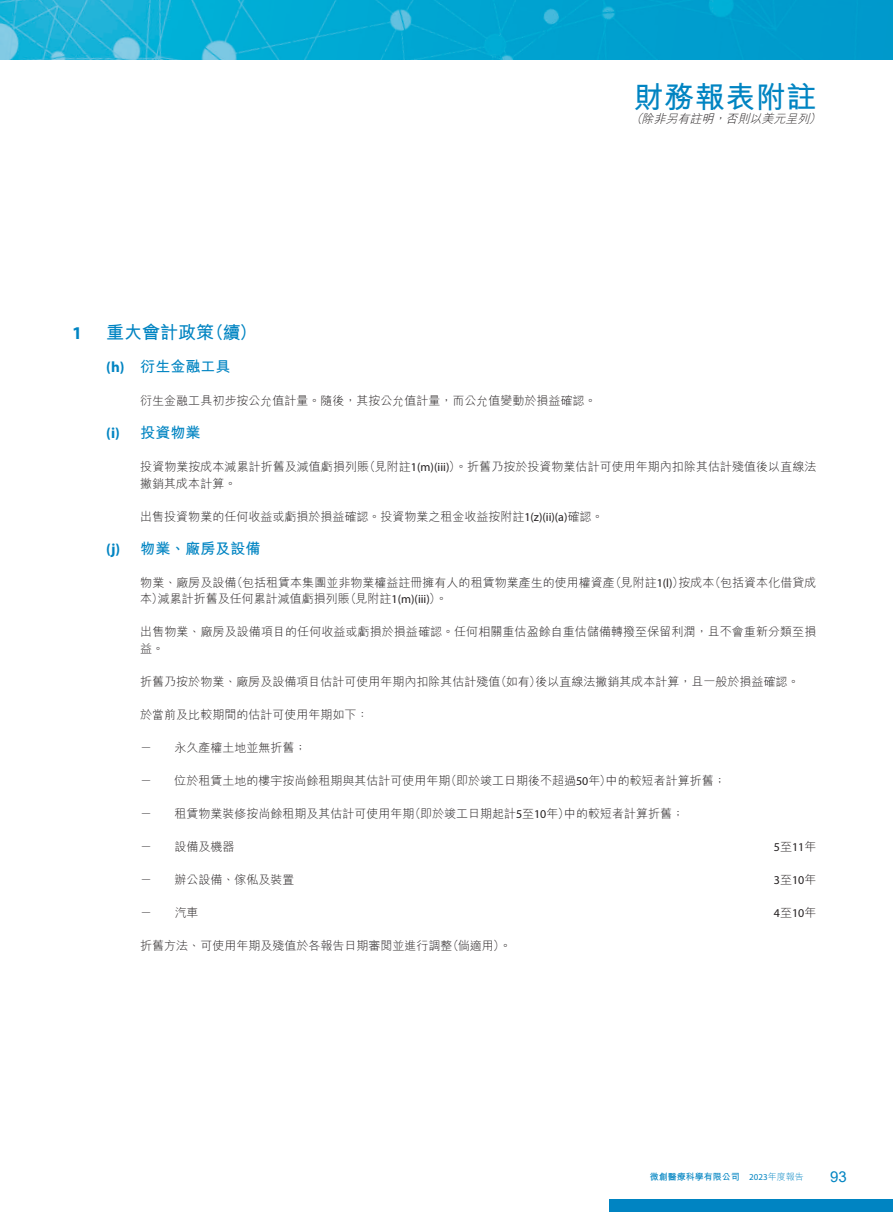
<style>
.page{position:relative;width:893px;height:1212px;background:#fff}
.page>*{position:absolute;margin:0;border:0;box-sizing:border-box;transform-origin:0 0}
.t1{font:700 30px "M Hei HK";letter-spacing:.02em;color:#0084c2}
.t2{font:700 18px "M Hei HK";color:#0084c2}
.t3{font:700 18px "Myriad Pro";color:#0084c2}
.t4{font:700 15px "M Hei HK";color:#0084c2}
.t5{font:15px "Arial";color:#0084c2}
.t6{font:300 12px/16.5px "M Hei HK";color:#231f20}
.t7{font:italic 300 12px "M Hei HK";color:#231f20}
.t8{font:12px "Myriad Pro";color:#231f20}
.t9{font:700 9px "M Hei HK";color:#0084c2}
.s1{font-family:"Myriad Pro"}
.s2{font-family:"Myriad Pro";font-weight:400}
.s3{font-family:"M Hei HK";font-weight:300}
.s4{font-weight:300}
</style>
<div class="page">
<img style="left:0;top:0;width:893px;height:60px">
<div style="left:609px;top:1199px;width:284px;height:13px;background:#0084c2"></div>
<h1 class="t1" style="left:634px;top:75px;width:184px">財務報表附註</h1>
<p class="t7" style="left:631px;top:111px;width:196px">（除非另有註明，否則以美元呈列）</p>
<h2 class="t3" style="left:72px;top:321px;width:11px">1</h2>
<h2 class="t2" style="left:106px;top:320px;width:152px">重大會計政策（續）</h2>
<p class="t4" style="left:106px;top:356px;width:126px"><span class="s1">(h)</span> 衍生金融工具</p>
<p class="t6" style="left:140px;top:392px;width:458px">衍生金融工具初步按公允值計量。隨後，其按公允值計量，而公允值變動於損益確認。</p>
<p class="t4" style="left:106px;top:422px;width:96px"><span class="s1">(i)</span> 投資物業</p>
<p class="t6" style="left:140px;top:458px;width:678px">投資物業按成本減累計折舊及減值虧損列賬（見附註<span class="s2">1(m)(iii)</span>）。折舊乃按於投資物業估計可使用年期內扣除其估計殘值後以直線法撇銷其成本計算。</p>
<p class="t6" style="left:140px;top:508px;width:465px">出售投資物業的任何收益或虧損於損益確認。投資物業之租金收益按附註<span class="s2">1(z)(ii)(a)</span>確認。</p>
<p class="t4" style="left:106px;top:537px;width:156px"><span class="s1">(j)</span> 物業、廠房及設備</p>
<p class="t6" style="left:140px;top:574px;width:678px">物業、廠房及設備（包括租賃本集團並非物業權益註冊擁有人的租賃物業產生的使用權資產（見附註<span class="s2">1(l)</span>）按成本（包括資本化借貸成本）減累計折舊及任何累計減值虧損列賬（見附註<span class="s2">1(m)(iii)</span>）。</p>
<p class="t6" style="left:140px;top:623px;width:677px">出售物業、廠房及設備項目的任何收益或虧損於損益確認。任何相關重估盈餘自重估儲備轉撥至保留利潤，且不會重新分類至損益。</p>
<p class="t6" style="left:140px;top:673px;width:661px">折舊乃按於物業、廠房及設備項目估計可使用年期內扣除其估計殘值（如有）後以直線法撇銷其成本計算，且一般於損益確認。</p>
<p class="t6" style="left:140px;top:706px;width:230px">於當前及比較期間的估計可使用年期如下：</p>
<p class="t6" style="left:140px;top:739px;width:13px">－</p>
<p class="t6" style="left:174px;top:739px;width:133px">永久產權土地並無折舊；</p>
<p class="t6" style="left:140px;top:772px;width:13px">－</p>
<p class="t6" style="left:174px;top:772px;width:553px">位於租賃土地的樓宇按尚餘租期與其估計可使用年期（即於竣工日期後不超過<span class="s2">50</span>年）中的較短者計算折舊；</p>
<p class="t6" style="left:140px;top:805px;width:13px">－</p>
<p class="t6" style="left:174px;top:805px;width:511px">租賃物業裝修按尚餘租期及其估計可使用年期（即於竣工日期起計<span class="s2">5</span>至<span class="s2">10</span>年）中的較短者計算折舊；</p>
<p class="t6" style="left:140px;top:838px;width:13px">－</p>
<p class="t6" style="left:174px;top:838px;width:61px">設備及機器</p>
<p class="t8" style="left:774px;top:839px;width:44px">5<span class="s3">至</span>11<span class="s3">年</span></p>
<p class="t6" style="left:140px;top:871px;width:13px">－</p>
<p class="t6" style="left:174px;top:871px;width:121px">辦公設備、傢俬及裝置</p>
<p class="t8" style="left:774px;top:872px;width:44px">3<span class="s3">至</span>10<span class="s3">年</span></p>
<p class="t6" style="left:140px;top:904px;width:13px">－</p>
<p class="t6" style="left:174px;top:904px;width:25px">汽車</p>
<p class="t8" style="left:774px;top:905px;width:44px">4<span class="s3">至</span>10<span class="s3">年</span></p>
<p class="t6" style="left:140px;top:937px;width:373px">折舊方法、可使用年期及殘值於各報告日期審閱並進行調整（倘適用）。</p>
<p class="t9" style="left:650px;top:1170px;width:156px">微創醫療科學有限公司 <span class="s2">2023</span><span class="s4">年度報告</span></p>
<p class="t5" style="left:830px;top:1166px;width:18px">93</p>
</div>
